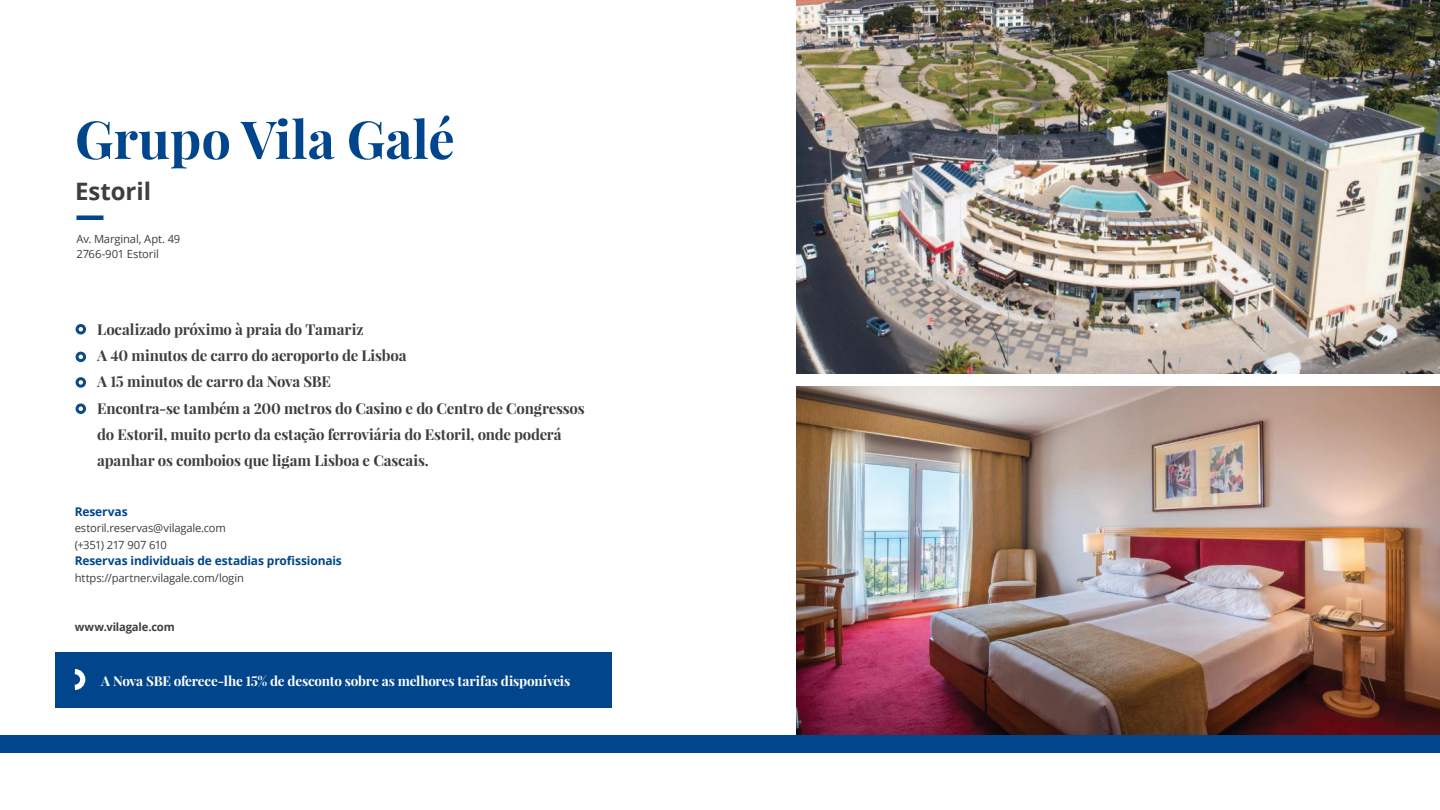
<style>
.page{position:relative;width:1440px;height:810px;background:#fff}
.page>*{position:absolute;margin:0;border:0;box-sizing:border-box;transform-origin:0 0}
.t1{font:700 52.5px "Playfair Display";color:#01468c}
.t2{font:700 24px "Open Sans";color:#3e3e3f}
.t3{font:700 15px/26.2px "Playfair Display";letter-spacing:-.01em;color:#3e3e3f}
.t4{font:700 13.5px "Playfair Display";letter-spacing:-.015em;color:#fff}
.t5{font:700 12px "Open Sans";letter-spacing:-.01em;color:#01468c}
.t6{font:11.25px/16.5px "Open Sans";letter-spacing:-.015em;color:#3e3e3f}
.t7{font:700 11.25px "Open Sans";letter-spacing:-.015em;color:#3e3e3f}
</style>
<div class="page">
<div style="left:0;top:735px;width:1440px;height:18px;background:#01468c"></div>
<img style="left:796px;top:0;width:644px;height:374px">
<img style="left:796px;top:387px;width:644px;height:348px">
<div style="left:76px;top:215px;width:28px;height:5px;background:#01468c"></div>
<div style="left:76px;top:324px;width:10px;height:10px;border:3px solid #0f4a87;border-radius:50%"></div>
<div style="left:76px;top:352px;width:10px;height:10px;border:3px solid #0f4a87;border-radius:50%"></div>
<div style="left:76px;top:377px;width:10px;height:11px;border:3px solid #0f4a87;border-radius:50%"></div>
<div style="left:76px;top:404px;width:10px;height:10px;border:3px solid #0f4a87;border-radius:50%"></div>
<div style="left:55px;top:652px;width:556px;height:56px;background:#01468c"></div>
<svg style="left:74px;top:669px;width:12px;height:21px"></svg>
<h1 class="t1" style="left:75px;top:106px;width:381px">Grupo Vila Galé</h1>
<h2 class="t2" style="left:75px;top:175px;width:78px">Estoril</h2>
<p class="t6" style="left:76px;top:231px;width:105px;line-height:15px">Av. Marginal, Apt. 49<br>2766-901 Estoril</p>
<p class="t3" style="left:97px;top:316px;width:489px">Localizado próximo à praia do Tamariz<br>A 40 minutos de carro do aeroporto de Lisboa<br>A 15 minutos de carro da Nova SBE<br>Encontra-se também a 200 metros do Casino e do Centro de Congressos do Estoril, muito perto da estação ferroviária do Estoril, onde poderá apanhar os comboios que ligam Lisboa e Cascais.</p>
<p class="t5" style="left:75px;top:503px;width:54px">Reservas</p>
<p class="t6" style="left:75px;top:520px;width:153px">estoril.reservas@vilagale.com (+351) 217 907 610</p>
<p class="t5" style="left:75px;top:552px;width:269px">Reservas individuais de estadias profissionais</p>
<p class="t6" style="left:75px;top:569px;width:171px">https://partner.vilagale.com/login</p>
<p class="t7" style="left:75px;top:619px;width:102px">www.vilagale.com</p>
<p class="t4" style="left:101px;top:672px;width:471px">A Nova SBE oferece-lhe 15% de desconto sobre as melhores tarifas disponíveis</p>
</div>
